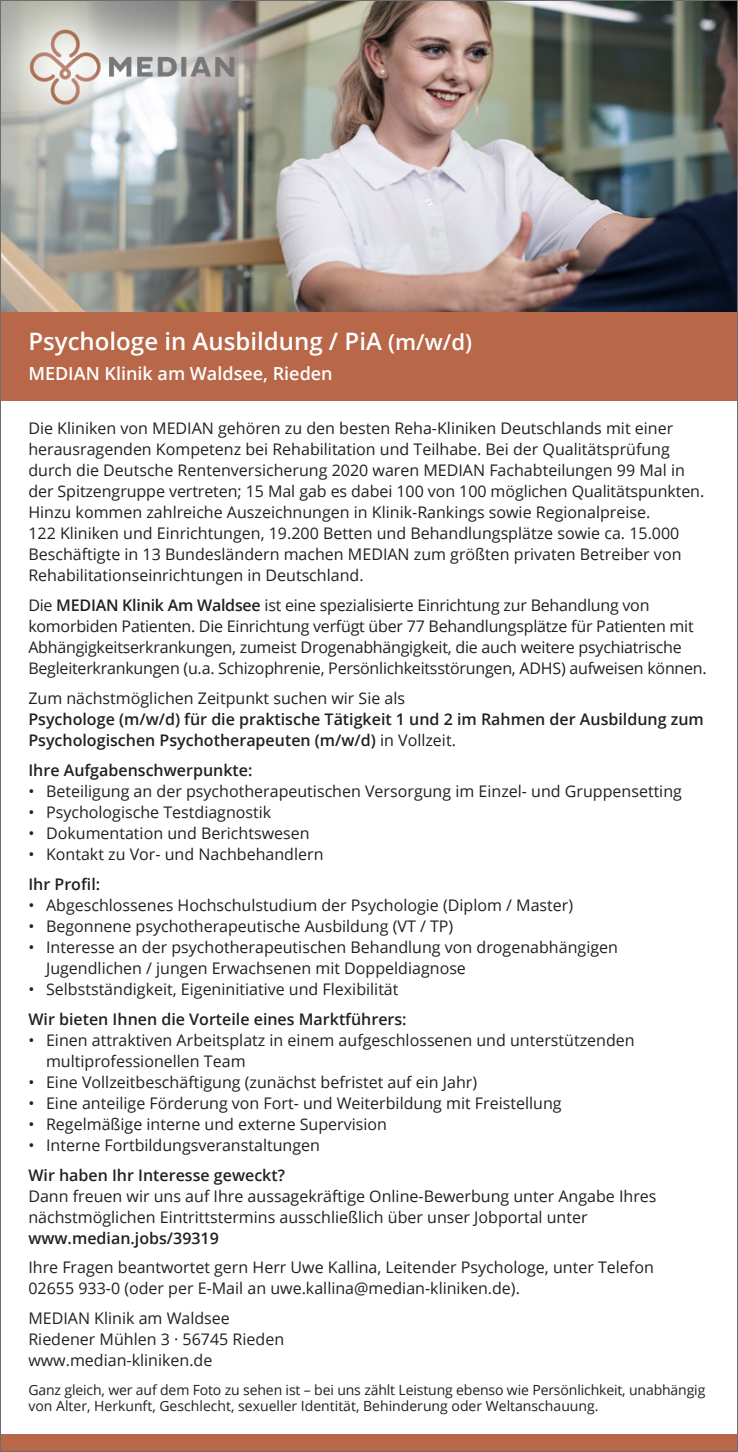
<style>
.page{position:relative;width:738px;height:1452px;background:#fff}
.page>*{position:absolute;margin:0;border:0;box-sizing:border-box;transform-origin:0 0}
.t1{font:600 24px "Open Sans";color:#fff}
.t2{font:600 18px "Open Sans";color:#fff}
.t3{font:16px/21px "Open Sans";color:#231f20}
.t4{font:600 16px/21px "Open Sans";color:#231f20}
.t5{font:14px/16.8px "Open Sans";letter-spacing:-.01em;color:#231f20}
.s1{font-size:22px}
.s2{font-weight:600}
.s3{font-weight:400}
</style>
<div class="page">
<img style="left:2px;top:2px;width:733px;height:310px">
<div style="left:0;top:1434px;width:737px;height:17px;background:#b86749"></div>
<svg style="left:2px;top:2px;width:288px;height:157px"></svg>
<img style="left:25px;top:28px;width:214px;height:77px">
<div style="left:0;top:312px;width:737px;height:88px;background:#b86749"></div>
<h1 class="t1" style="left:28px;top:325px;width:445px">Psychologe in Ausbildung / PiA <span class="s1">(m/w/d)</span></h1>
<p class="t2" style="left:28px;top:361px;width:305px">MEDIAN Klinik am Waldsee, Rieden</p>
<p class="t3" style="left:28px;top:417px;width:676px">Die Kliniken von MEDIAN gehören zu den besten Reha-Kliniken Deutschlands mit einer herausragenden Kompetenz bei Rehabilitation und Teilhabe. Bei der Qualitätsprüfung durch die Deutsche Rentenversicherung 2020 waren MEDIAN Fachabteilungen 99 Mal in der Spitzengruppe vertreten; 15 Mal gab es dabei 100 von 100 möglichen Qualitätspunkten.<br>Hinzu kommen zahlreiche Auszeichnungen in Klinik-Rankings sowie Regionalpreise.<br>122 Kliniken und Einrichtungen, 19.200 Betten und Behandlungsplätze sowie ca. 15.000<br>Beschäftigte in 13 Bundesländern machen MEDIAN zum größten privaten Betreiber von Rehabilitationseinrichtungen in Deutschland.</p>
<p class="t3" style="left:28px;top:594px;width:679px">Die <span class="s2">MEDIAN Klinik Am Waldsee</span> ist eine spezialisierte Einrichtung zur Behandlung von komorbiden Patienten. Die Einrichtung verfügt über 77 Behandlungsplätze für Patienten mit Abhängigkeitserkrankungen, zumeist Drogenabhängigkeit, die auch weitere psychiatrische Begleiterkrankungen (u.a. Schizophrenie, Persönlichkeitsstörungen, ADHS) aufweisen können.</p>
<p class="t3" style="left:28px;top:687px;width:378px">Zum nächstmöglichen Zeitpunkt suchen wir Sie als</p>
<p class="t4" style="left:28px;top:708px;width:676px">Psychologe (m/w/d) für die praktische Tätigkeit 1 und 2 im Rahmen der Ausbildung zum<br>Psychologischen Psychotherapeuten (m/w/d) <span class="s3">in Vollzeit.</span></p>
<p class="t4" style="left:28px;top:759px;width:225px">Ihre Aufgabenschwerpunkte:</p>
<p class="t3" style="left:28px;top:780px;width:654px">• Beteiligung an der psychotherapeutischen Versorgung im Einzel- und Gruppensetting</p>
<p class="t3" style="left:28px;top:801px;width:244px">• Psychologische Testdiagnostik</p>
<p class="t3" style="left:28px;top:822px;width:282px">• Dokumentation und Berichtswesen</p>
<p class="t3" style="left:28px;top:843px;width:296px">• Kontakt zu Vor- und Nachbehandlern</p>
<p class="t4" style="left:28px;top:873px;width:73px">Ihr Profil:</p>
<p class="t3" style="left:28px;top:894px;width:546px">• Abgeschlossenes Hochschulstudium der Psychologie (Diplom / Master)</p>
<p class="t3" style="left:28px;top:915px;width:426px">• Begonnene psychotherapeutische Ausbildung (VT / TP)</p>
<p class="t3" style="left:46px;top:936px;width:573px;text-indent:-18px">• Interesse an der psychotherapeutischen Behandlung von drogenabhängigen<br>Jugendlichen / jungen Erwachsenen mit Doppeldiagnose</p>
<p class="t3" style="left:28px;top:978px;width:371px">• Selbstständigkeit, Eigeninitiative und Flexibilität</p>
<p class="t4" style="left:28px;top:1008px;width:379px">Wir bieten Ihnen die Vorteile eines Marktführers:</p>
<p class="t3" style="left:46px;top:1029px;width:589px;text-indent:-18px">• Einen attraktiven Arbeitsplatz in einem aufgeschlossenen und unterstützenden multiprofessionellen Team</p>
<p class="t3" style="left:28px;top:1071px;width:450px">• Eine Vollzeitbeschäftigung (zunächst befristet auf ein Jahr)</p>
<p class="t3" style="left:28px;top:1091px;width:534px">• Eine anteilige Förderung von Fort- und Weiterbildung mit Freistellung</p>
<p class="t3" style="left:28px;top:1112px;width:360px">• Regelmäßige interne und externe Supervision</p>
<p class="t3" style="left:28px;top:1133px;width:293px">• Interne Fortbildungsveranstaltungen</p>
<p class="t4" style="left:28px;top:1163px;width:258px">Wir haben Ihr Interesse geweckt?</p>
<p class="t3" style="left:28px;top:1184px;width:629px">Dann freuen wir uns auf Ihre aussagekräftige Online-Bewerbung unter Angabe Ihres nächstmöglichen Eintrittstermins ausschließlich über unser Jobportal unter</p>
<p class="t4" style="left:28px;top:1226px;width:192px">www.median.jobs/39319</p>
<p class="t3" style="left:28px;top:1256px;width:626px">Ihre Fragen beantwortet gern Herr Uwe Kallina, Leitender Psychologe, unter Telefon<br>02655 933-0 (oder per E-Mail an uwe.kallina@median-kliniken.de).</p>
<p class="t3" style="left:28px;top:1307px;width:257px">MEDIAN Klinik am Waldsee<br>Riedener Mühlen 3 · 56745 Rieden www.median-kliniken.de</p>
<p class="t5" style="left:28px;top:1380px;width:678px">Ganz gleich, wer auf dem Foto zu sehen ist – bei uns zählt Leistung ebenso wie Persönlichkeit, unabhängig von Alter, Herkunft, Geschlecht, sexueller Identität, Behinderung oder Weltanschauung.</p>
</div>
